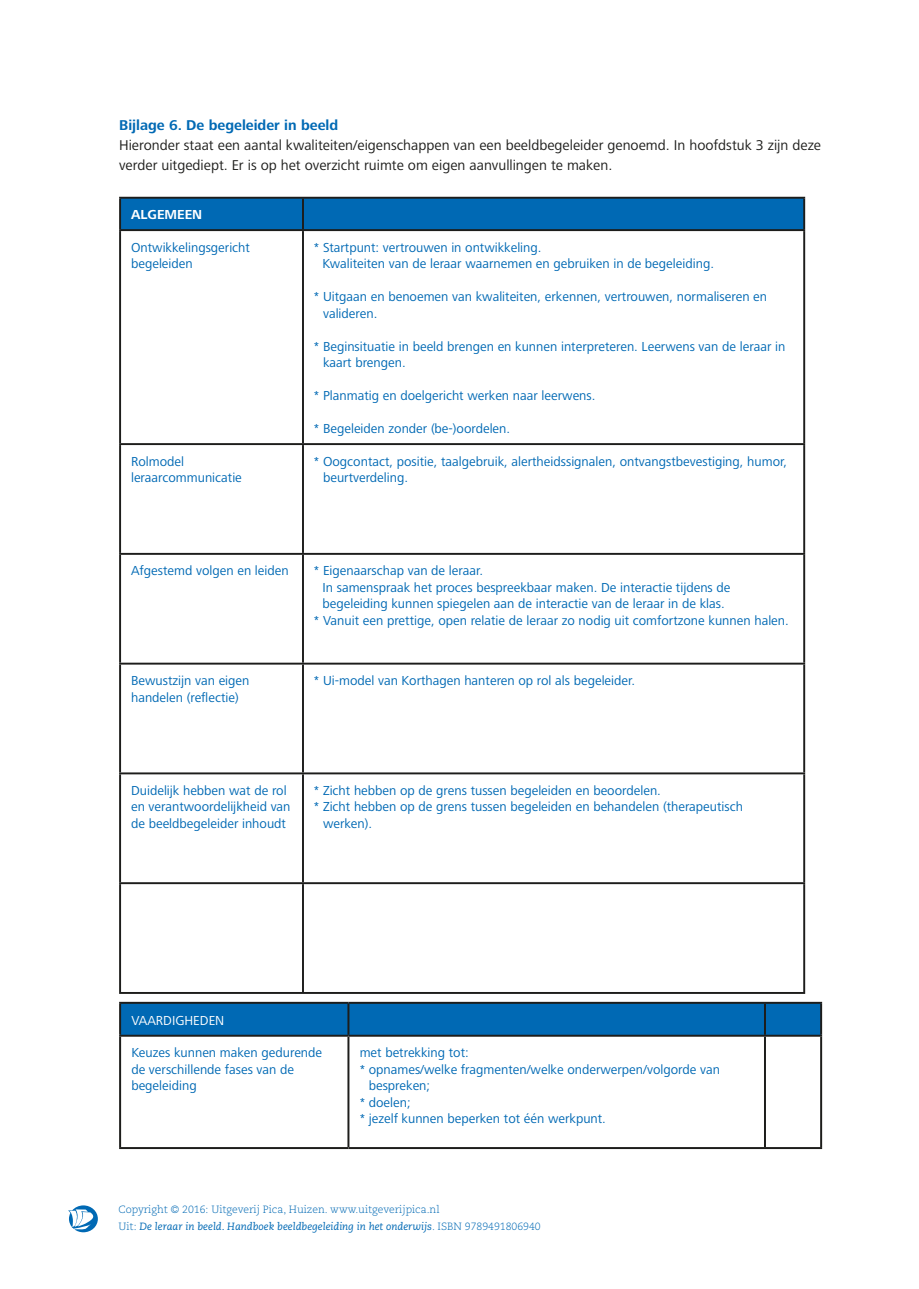
<style>
.page{position:relative;width:919px;height:1289px;background:#fff}
.page>*{position:absolute;margin:0;border:0;box-sizing:border-box;transform-origin:0 0}
.t1{font:14.7px/19.5px "Frutiger Next LT";color:#1d1d1b}
.t2{font:700 14.7px "Frutiger Next LT";color:#0069b4}
.t3{font:13.5px/16.5px "Frutiger Next LT";color:#0069b4}
.t4{font:13.5px "Frutiger Next LT";color:#fff}
.t5{font:700 13.5px "Frutiger Next LT";color:#fff}
.t6{font:300 10.5px/16.5px "Caecilia";color:#0069b4}
.s1{font-weight:400;font-style:italic}
</style>
<div class="page">
<svg style="left:68px;top:1205px;width:30px;height:27px"></svg>
<div style="left:121px;top:199px;width:682px;height:30px;background:#0069b4"></div>
<hr style="left:119px;top:197px;width:184px;height:2px;background:#1d1d1b">
<hr style="left:119px;top:199px;width:2px;height:30px;background:#1d1d1b">
<hr style="left:303px;top:197px;width:502px;height:2px;background:#1d1d1b">
<hr style="left:302px;top:199px;width:2px;height:30px;background:#1d1d1b">
<hr style="left:803px;top:199px;width:2px;height:30px;background:#1d1d1b">
<hr style="left:119px;top:229px;width:184px;height:2px;background:#1d1d1b">
<hr style="left:119px;top:231px;width:2px;height:212px;background:#1d1d1b">
<hr style="left:303px;top:229px;width:502px;height:2px;background:#1d1d1b">
<hr style="left:302px;top:231px;width:2px;height:212px;background:#1d1d1b">
<hr style="left:803px;top:231px;width:2px;height:212px;background:#1d1d1b">
<hr style="left:119px;top:443px;width:184px;height:2px;background:#1d1d1b">
<hr style="left:119px;top:445px;width:2px;height:108px;background:#1d1d1b">
<hr style="left:303px;top:443px;width:502px;height:2px;background:#1d1d1b">
<hr style="left:302px;top:445px;width:2px;height:108px;background:#1d1d1b">
<hr style="left:803px;top:445px;width:2px;height:108px;background:#1d1d1b">
<hr style="left:119px;top:553px;width:184px;height:2px;background:#1d1d1b">
<hr style="left:119px;top:555px;width:2px;height:107px;background:#1d1d1b">
<hr style="left:303px;top:553px;width:502px;height:2px;background:#1d1d1b">
<hr style="left:302px;top:555px;width:2px;height:107px;background:#1d1d1b">
<hr style="left:803px;top:555px;width:2px;height:107px;background:#1d1d1b">
<hr style="left:119px;top:662px;width:184px;height:2px;background:#1d1d1b">
<hr style="left:119px;top:664px;width:2px;height:108px;background:#1d1d1b">
<hr style="left:303px;top:662px;width:502px;height:2px;background:#1d1d1b">
<hr style="left:302px;top:664px;width:2px;height:108px;background:#1d1d1b">
<hr style="left:803px;top:664px;width:2px;height:108px;background:#1d1d1b">
<hr style="left:119px;top:772px;width:184px;height:2px;background:#1d1d1b">
<hr style="left:119px;top:774px;width:2px;height:108px;background:#1d1d1b">
<hr style="left:303px;top:772px;width:502px;height:2px;background:#1d1d1b">
<hr style="left:302px;top:774px;width:2px;height:108px;background:#1d1d1b">
<hr style="left:803px;top:774px;width:2px;height:108px;background:#1d1d1b">
<hr style="left:119px;top:882px;width:184px;height:2px;background:#1d1d1b">
<hr style="left:119px;top:884px;width:2px;height:107px;background:#1d1d1b">
<hr style="left:303px;top:882px;width:502px;height:2px;background:#1d1d1b">
<hr style="left:302px;top:884px;width:2px;height:107px;background:#1d1d1b">
<hr style="left:803px;top:884px;width:2px;height:107px;background:#1d1d1b">
<hr style="left:119px;top:991px;width:184px;height:2px;background:#1d1d1b">
<hr style="left:303px;top:991px;width:502px;height:2px;background:#1d1d1b">
<div style="left:121px;top:1003px;width:699px;height:31px;background:#0069b4"></div>
<hr style="left:119px;top:1001px;width:229px;height:2px;background:#1d1d1b">
<hr style="left:119px;top:1003px;width:2px;height:31px;background:#1d1d1b">
<hr style="left:348px;top:1001px;width:417px;height:2px;background:#1d1d1b">
<hr style="left:347px;top:1003px;width:2px;height:31px;background:#1d1d1b">
<hr style="left:765px;top:1001px;width:57px;height:2px;background:#1d1d1b">
<hr style="left:764px;top:1003px;width:1px;height:31px;background:#1d1d1b">
<hr style="left:820px;top:1003px;width:2px;height:31px;background:#1d1d1b">
<hr style="left:119px;top:1034px;width:229px;height:2px;background:#1d1d1b">
<hr style="left:119px;top:1036px;width:2px;height:110px;background:#1d1d1b">
<hr style="left:348px;top:1034px;width:417px;height:2px;background:#1d1d1b">
<hr style="left:347px;top:1036px;width:2px;height:110px;background:#1d1d1b">
<hr style="left:765px;top:1034px;width:57px;height:2px;background:#1d1d1b">
<hr style="left:764px;top:1036px;width:1px;height:110px;background:#1d1d1b">
<hr style="left:820px;top:1036px;width:2px;height:110px;background:#1d1d1b">
<hr style="left:119px;top:1146px;width:229px;height:2px;background:#1d1d1b">
<hr style="left:348px;top:1146px;width:417px;height:2px;background:#1d1d1b">
<hr style="left:765px;top:1146px;width:57px;height:2px;background:#1d1d1b">
<p class="t2" style="left:119px;top:117px;width:220px">Bijlage 6. De begeleider in beeld</p>
<p class="t1" style="left:119px;top:135px;width:703px">Hieronder staat een aantal kwaliteiten/eigenschappen van een beeldbegeleider genoemd. In hoofdstuk 3 zijn deze verder uitgediept. Er is op het overzicht ruimte om eigen aanvullingen te maken.</p>
<p class="t5" style="left:131px;top:207px;width:73px">ALGEMEEN</p>
<p class="t3" style="left:131px;top:239px;width:120px">Ontwikkelingsgericht begeleiden</p>
<p class="t3" style="left:322px;top:239px;width:393px;text-indent:-9px">* Startpunt: vertrouwen in ontwikkeling.<br>Kwaliteiten van de leraar waarnemen en gebruiken in de begeleiding.</p>
<p class="t3" style="left:323px;top:288px;width:445px;text-indent:-9px">* Uitgaan en benoemen van kwaliteiten, erkennen, vertrouwen, normaliseren en valideren.</p>
<p class="t3" style="left:323px;top:338px;width:464px;text-indent:-9px">* Beginsituatie in beeld brengen en kunnen interpreteren. Leerwens van de leraar in kaart brengen.</p>
<p class="t3" style="left:314px;top:387px;width:283px">* Planmatig en doelgericht werken naar leerwens.</p>
<p class="t3" style="left:314px;top:420px;width:198px">* Begeleiden zonder (be-)oordelen.</p>
<p class="t3" style="left:131px;top:453px;width:112px">Rolmodel leraarcommunicatie</p>
<p class="t3" style="left:323px;top:453px;width:465px;text-indent:-9px">* Oogcontact, positie, taalgebruik, alertheidssignalen, ontvangstbevestiging, humor, beurtverdeling.</p>
<p class="t3" style="left:131px;top:562px;width:159px">Afgestemd volgen en leiden</p>
<p class="t3" style="left:314px;top:562px;width:171px">* Eigenaarschap van de leraar.</p>
<p class="t3" style="left:322px;top:579px;width:409px">In samenspraak het proces bespreekbaar maken. De interactie tijdens de</p>
<p class="t3" style="left:322px;top:595px;width:403px">begeleiding kunnen spiegelen aan de interactie van de leraar in de klas.</p>
<p class="t3" style="left:314px;top:612px;width:476px">* Vanuit een prettige, open relatie de leraar zo nodig uit comfortzone kunnen halen.</p>
<p class="t3" style="left:131px;top:672px;width:120px">Bewustzijn van eigen handelen (reflectie)</p>
<p class="t3" style="left:314px;top:672px;width:323px">* Ui-model van Korthagen hanteren op rol als begeleider.</p>
<p class="t3" style="left:131px;top:782px;width:161px">Duidelijk hebben wat de rol en verantwoordelijkheid van de beeldbegeleider inhoudt</p>
<p class="t3" style="left:314px;top:782px;width:348px">* Zicht hebben op de grens tussen begeleiden en beoordelen.</p>
<p class="t3" style="left:314px;top:798px;width:430px">* Zicht hebben op de grens tussen begeleiden en behandelen (therapeutisch</p>
<p class="t3" style="left:323px;top:815px;width:51px">werken).</p>
<p class="t4" style="left:131px;top:1012px;width:94px">VAARDIGHEDEN</p>
<p class="t3" style="left:131px;top:1044px;width:192px">Keuzes kunnen maken gedurende de verschillende fases van de begeleiding</p>
<p class="t3" style="left:359px;top:1044px;width:111px">met betrekking tot:</p>
<p class="t3" style="left:359px;top:1061px;width:362px">* opnames/welke fragmenten/welke onderwerpen/volgorde van</p>
<p class="t3" style="left:369px;top:1077px;width:63px">bespreken;</p>
<p class="t3" style="left:359px;top:1094px;width:52px">* doelen;</p>
<p class="t3" style="left:359px;top:1110px;width:248px">* jezelf kunnen beperken tot één werkpunt.</p>
<p class="t6" style="left:118px;top:1201px;width:423px">Copyright © 2016: Uitgeverij Pica, Huizen. www.uitgeverijpica.nl<br>Uit: <span class="s1">De leraar in beeld. Handboek beeldbegeleiding in het onderwijs</span>. ISBN 9789491806940</p>
</div>
